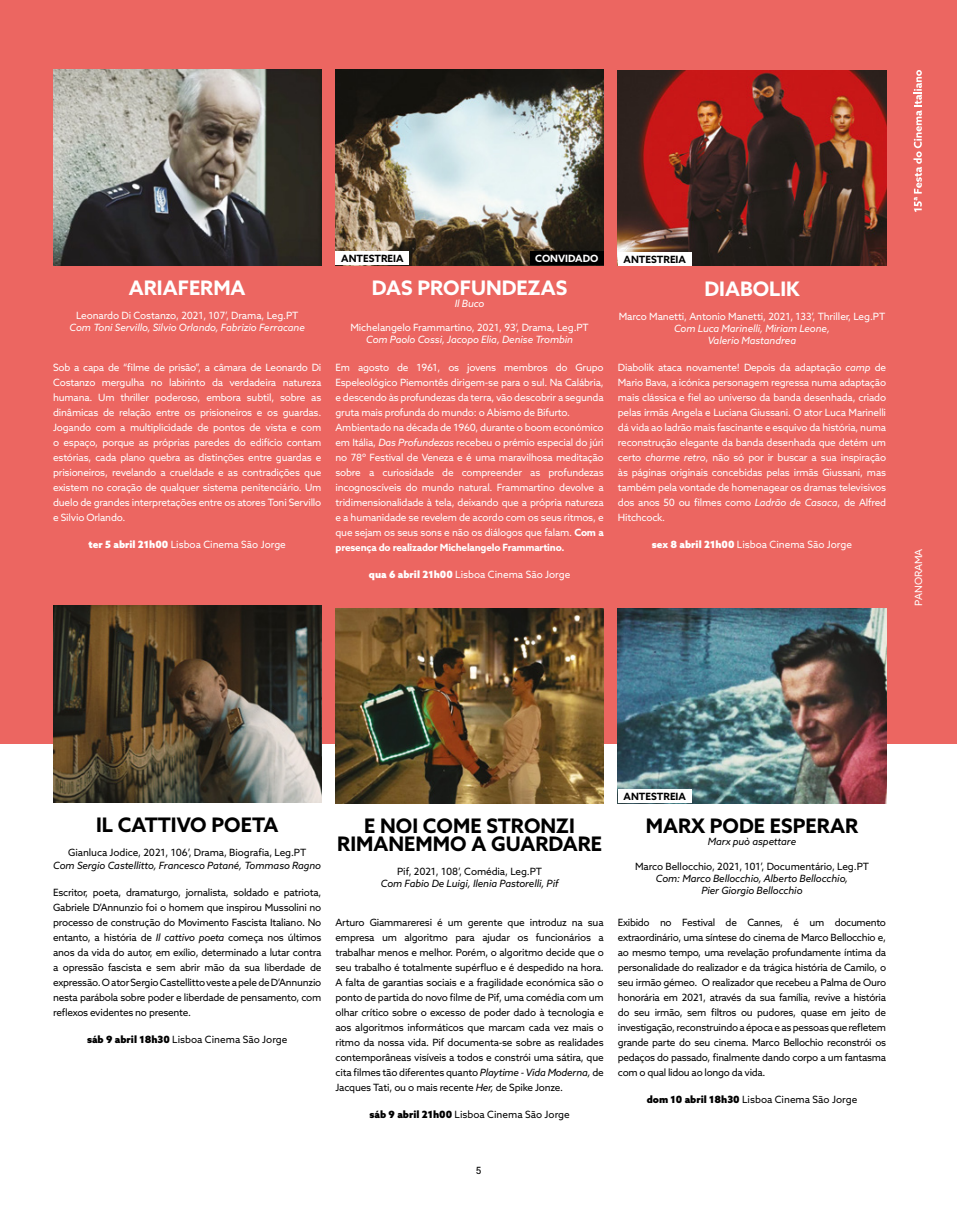
<style>
.page{position:relative;width:957px;height:1205px;background:#fff}
.page>*{position:absolute;margin:0;border:0;box-sizing:border-box;transform-origin:0 0}
.t1{font:700 20px/17.5px "Azo Sans";color:#000;text-align:center}
.t2{font:700 20px "Azo Sans";color:#fff}
.t3{font:10px/15px "Azo Sans";letter-spacing:-.02em;color:#fff;text-align:justify}
.t4{font:10px/15px "Azo Sans";letter-spacing:-.02em;color:#000;text-align:justify}
.t5{font:italic 10px/12px "Azo Sans";letter-spacing:-.01em;color:#000;text-align:center}
.t6{font:italic 10px/12px "Azo Sans";letter-spacing:-.01em;color:#fff;text-align:center}
.t7{font:10px "Azo Sans";color:#000}
.t8{font:10px "Azo Sans";color:#fff}
.t9{font:700 10px "Azo Sans";color:#000}
.t10{font:700 10px "Azo Sans";color:#fff}
.t11{font:10px "Roboto";color:#000}
.s1{font-weight:900}
.s2{font-style:italic}
.s3{font-weight:700}
</style>
<div class="page">
<div style="left:0;top:0;width:957px;height:743px;background:#ec6661"></div>
<img style="left:53px;top:70px;width:268px;height:195px">
<img style="left:335px;top:70px;width:269px;height:195px">
<div style="left:335px;top:251px;width:74px;height:14px;background:#fff"></div>
<div style="left:530px;top:251px;width:73px;height:14px;background:#000"></div>
<img style="left:618px;top:71px;width:268px;height:195px">
<div style="left:618px;top:252px;width:73px;height:14px;background:#fff"></div>
<img style="left:53px;top:606px;width:268px;height:196px">
<img style="left:335px;top:608px;width:269px;height:195px">
<img style="left:618px;top:608px;width:268px;height:195px">
<div style="left:618px;top:789px;width:73px;height:14px;background:#fff"></div>
<svg style="left:913px;top:70px;width:9px;height:142px"></svg>
<h1 class="t2" style="left:129px;top:275px;width:118px">ARIAFERMA</h1>
<p class="t3" style="left:76px;top:308px;width:224px">Leonardo Di Costanzo, 2021, 107’, Drama, Leg.PT</p>
<p class="t6" style="left:70px;top:322px;width:237px">Com Toni Servillo, Silvio Orlando, Fabrizio Ferracane</p>
<p class="t3" style="left:53px;top:360px;width:270px">Sob a capa de “filme de prisão”, a câmara de Leonardo Di Costanzo mergulha no labirinto da verdadeira natureza humana. Um thriller poderoso, embora subtil, sobre as dinâmicas de relação entre os prisioneiros e os guardas.<br>Jogando com a multiplicidade de pontos de vista e com o espaço, porque as próprias paredes do edifício contam estórias, cada plano quebra as distinções entre guardas e prisioneiros, revelando a crueldade e as contradições que existem no coração de qualquer sistema penitenciário. Um duelo de grandes interpretações entre os atores Toni Servillo e Silvio Orlando.</p>
<p class="t8" style="left:89px;top:538px;width:199px"><span class="s1">ter 5 abril 21h00</span> Lisboa Cinema São Jorge</p>
<p class="t9" style="left:341px;top:252px;width:64px">ANTESTREIA</p>
<p class="t10" style="left:535px;top:252px;width:65px">CONVIDADO</p>
<h1 class="t2" style="left:372px;top:275px;width:197px">DAS PROFUNDEZAS</h1>
<p class="t6" style="left:455px;top:298px;width:31px">Il Buco</p>
<p class="t3" style="left:350px;top:320px;width:240px">Michelangelo Frammartino, 2021, 93’, Drama, Leg.PT</p>
<p class="t6" style="left:366px;top:334px;width:208px">Com Paolo Cossi, Jacopo Elia, Denise Trombin</p>
<p class="t3" style="left:335px;top:360px;width:270px;text-align:left">Em agosto de 1961, os jovens membros do Grupo Espeleológico Piemontês dirigem-se para o sul. Na Calábria, e descendo às profundezas da terra, vão descobrir a segunda gruta mais profunda do mundo: o Abismo de Bifurto.<br>Ambientado na década de 1960, durante o boom económico em Itália, <span class="s2">Das Profundezas</span> recebeu o prémio especial do júri no 78º Festival de Veneza e é uma maravilhosa meditação sobre a curiosidade de compreender as profundezas incognoscíveis do mundo natural. Frammartino devolve a tridimensionalidade à tela, deixando que a própria natureza e a humanidade se revelem de acordo com os seus ritmos, e que sejam os seus sons e não os diálogos que falam. <span class="s3">Com a presença do realizador Michelangelo Frammartino.</span></p>
<p class="t8" style="left:369px;top:568px;width:203px"><span class="s1">qua 6 abril 21h00</span> Lisboa Cinema São Jorge</p>
<p class="t9" style="left:623px;top:253px;width:64px">ANTESTREIA</p>
<h1 class="t2" style="left:704px;top:276px;width:97px">DIABOLIK</h1>
<p class="t3" style="left:619px;top:309px;width:268px">Marco Manetti, Antonio Manetti, 2021, 133’, Thriller, Leg.PT</p>
<p class="t6" style="left:674px;top:323px;width:157px">Com Luca Marinelli, Miriam Leone,<br>Valerio Mastandrea</p>
<p class="t3" style="left:618px;top:360px;width:270px">Diabolik ataca novamente! Depois da adaptação <span class="s2">camp</span> de Mario Bava, a icónica personagem regressa numa adaptação mais clássica e fiel ao universo da banda desenhada, criado pelas irmãs Angela e Luciana Giussani. O ator Luca Marinelli dá vida ao ladrão mais fascinante e esquivo da história, numa reconstrução elegante da banda desenhada que detém um certo <span class="s2">charme retro</span>, não só por ir buscar a sua inspiração às páginas originais concebidas pelas irmãs Giussani, mas também pela vontade de homenagear os dramas televisivos dos anos 50 ou filmes como <span class="s2">Ladrão de Casaca</span>, de Alfred Hitchcock.</p>
<p class="t8" style="left:652px;top:538px;width:202px"><span class="s1">sex 8 abril 21h00</span> Lisboa Cinema São Jorge</p>
<p class="t3" style="left:911px;top:605px;width:59px;rotate:-90deg">PANORAMA</p>
<h1 class="t1" style="left:96px;top:816px;width:184px">IL CATTIVO POETA</h1>
<p class="t4" style="left:68px;top:845px;width:240px">Gianluca Jodice, 2021, 106’, Drama, Biografia, Leg.PT</p>
<p class="t5" style="left:53px;top:859px;width:269px">Com Sergio Castellitto, Francesco Patané, Tommaso Ragno</p>
<p class="t4" style="left:53px;top:885px;width:270px">Escritor, poeta, dramaturgo, jornalista, soldado e patriota, Gabriele D’Annunzio foi o homem que inspirou Mussolini no processo de construção do Movimento Fascista Italiano. No entanto, a história de <span class="s2">Il cattivo poeta</span> começa nos últimos anos da vida do autor, em exílio, determinado a lutar contra a opressão fascista e sem abrir mão da sua liberdade de expressão. O ator Sergio Castellitto veste a pele de D’Annunzio nesta parábola sobre poder e liberdade de pensamento, com reflexos evidentes no presente.</p>
<p class="t7" style="left:87px;top:1033px;width:202px"><span class="s1">sáb 9 abril 18h30</span> Lisboa Cinema São Jorge</p>
<h1 class="t1" style="left:337px;top:817px;width:266px">E NOI COME STRONZI<br>RIMANEMMO A GUARDARE</h1>
<p class="t4" style="left:397px;top:864px;width:146px">Pif, 2021, 108’, Comédia, Leg.PT</p>
<p class="t5" style="left:381px;top:877px;width:179px">Com Fabio De Luigi, Ilenia Pastorelli, Pif</p>
<p class="t4" style="left:335px;top:915px;width:270px">Arturo Giammareresi é um gerente que introduz na sua empresa um algoritmo para ajudar os funcionários a trabalhar menos e melhor. Porém, o algoritmo decide que o seu trabalho é totalmente supérfluo e é despedido na hora.<br>A falta de garantias sociais e a fragilidade económica são o ponto de partida do novo filme de Pif, uma comédia com um olhar crítico sobre o excesso de poder dado à tecnologia e aos algoritmos informáticos que marcam cada vez mais o ritmo da nossa vida. Pif documenta-se sobre as realidades contemporâneas visíveis a todos e constrói uma sátira, que cita filmes tão diferentes quanto <span class="s2">Playtime - Vida Moderna,</span> de Jacques Tati, ou o mais recente <span class="s2">Her,</span> de Spike Jonze.</p>
<p class="t7" style="left:369px;top:1108px;width:202px"><span class="s1">sáb 9 abril 21h00</span> Lisboa Cinema São Jorge</p>
<p class="t9" style="left:623px;top:790px;width:64px">ANTESTREIA</p>
<h1 class="t1" style="left:646px;top:817px;width:214px">MARX PODE ESPERAR</h1>
<p class="t5" style="left:708px;top:836px;width:90px">Marx può aspettare</p>
<p class="t4" style="left:635px;top:858px;width:235px">Marco Bellocchio, 2021, 101’, Documentário, Leg.PT</p>
<p class="t5" style="left:656px;top:872px;width:194px">Com: Marco Bellocchio, Alberto Bellocchio,<br>Pier Giorgio Bellocchio</p>
<p class="t4" style="left:618px;top:915px;width:270px">Exibido no Festival de Cannes, é um documento extraordinário, uma síntese do cinema de Marco Bellocchio e, ao mesmo tempo, uma revelação profundamente íntima da personalidade do realizador e da trágica história de Camilo, o seu irmão gémeo. O realizador que recebeu a Palma de Ouro honorária em 2021, através da sua família, revive a história do seu irmão, sem filtros ou pudores, quase em jeito de investigação, reconstruindo a época e as pessoas que refletem grande parte do seu cinema. Marco Bellochio reconstrói os pedaços do passado, finalmente dando corpo a um fantasma com o qual lidou ao longo da vida.</p>
<p class="t7" style="left:647px;top:1093px;width:212px"><span class="s1">dom 10 abril 18h30</span> Lisboa Cinema São Jorge</p>
<p class="t11" style="left:476px;top:1163px;width:7px">5</p>
</div>
